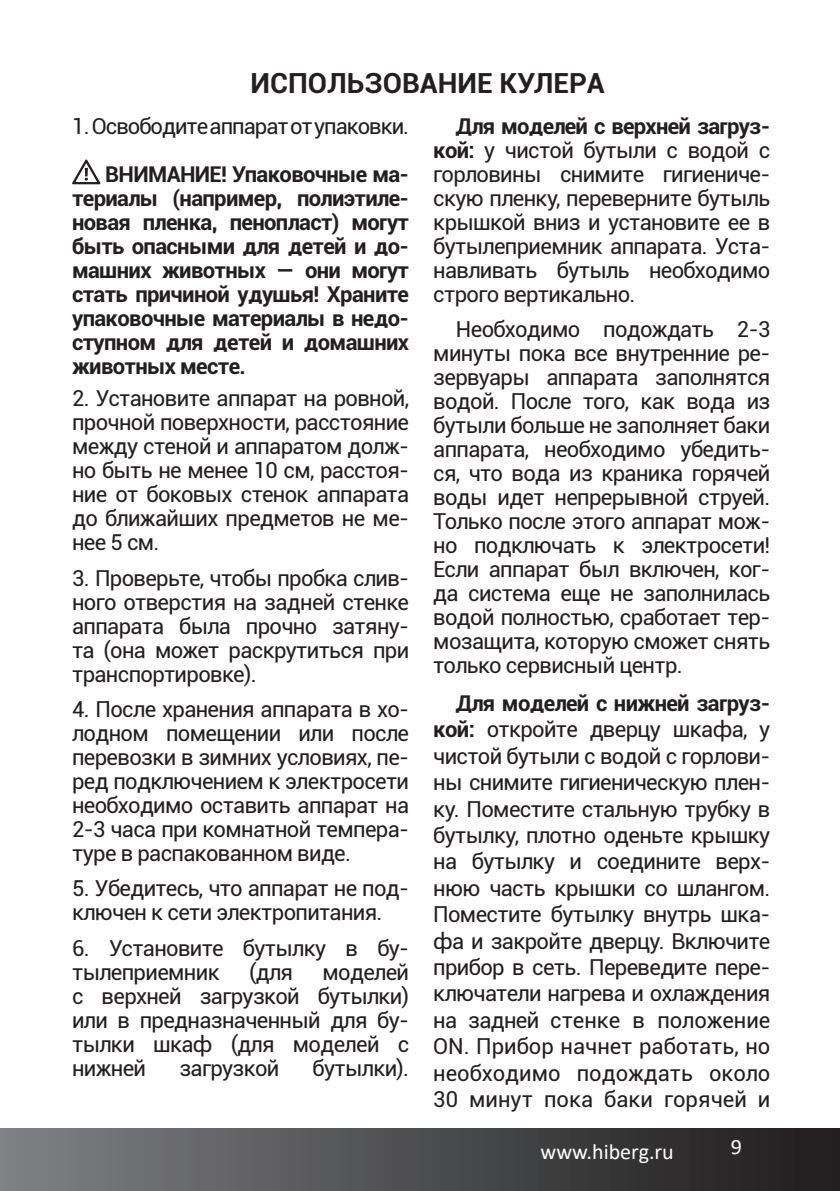
<style>
.page{position:relative;width:840px;height:1191px;background:#fff}
.page>*{position:absolute;margin:0;border:0;box-sizing:border-box;transform-origin:0 0}
.t1{font:700 28px "Roboto";color:#231f20}
.t2{font:22px/24px "Roboto";letter-spacing:-.03em;color:#231f20;text-align:justify}
.t3{font:700 22px/24px "Roboto";letter-spacing:-.03em;color:#231f20;text-align:justify}
.t4{font:22px "Calibri";color:#fff}
.s1{font-weight:700}
</style>
<div class="page">
<div style="left:0;top:1128px;width:839px;height:63px;background:linear-gradient(to right,#7e8184,#1e1b1c)"></div>
<svg style="left:72px;top:159px;width:29px;height:25px"></svg>
<p class="t1" style="left:250px;top:63px;width:355px">ИСПОЛЬЗОВАНИЕ КУЛЕРА</p>
<p class="t2" style="left:72px;top:113px;width:338px">1. Освободите аппарат от упаковки.</p>
<p class="t3" style="left:72px;top:161px;width:338px;text-indent:33px">ВНИМАНИЕ! Упаковочные ма&shy;териалы (например, полиэтиле&shy;новая пленка, пенопласт) могут быть опасными для детей и до&shy;машних животных — они могут стать причиной удушья! Храните упаковочные материалы в недо&shy;ступном для детей и домашних животных месте.</p>
<p class="t2" style="left:72px;top:385px;width:338px">2. Установите аппарат на ровной, прочной поверхности, расстояние между стеной и аппаратом долж&shy;но быть не менее 10 см, расстоя&shy;ние от боковых стенок аппарата до ближайших предметов не ме&shy;нее 5 см.</p>
<p class="t2" style="left:72px;top:565px;width:338px">3. Проверьте, чтобы пробка слив&shy;ного отверстия на задней стенке аппарата была прочно затяну&shy;та (она может раскрутиться при транспортировке).</p>
<p class="t2" style="left:72px;top:696px;width:338px">4. После хранения аппарата в хо&shy;лодном помещении или после перевозки в зимних условиях, пе&shy;ред подключением к электросети необходимо оставить аппарат на 2-3 часа при комнатной темпера&shy;туре в распакованном виде.</p>
<p class="t2" style="left:72px;top:875px;width:338px">5. Убедитесь, что аппарат не под&shy;ключен к сети электропитания.</p>
<p class="t2" style="left:72px;top:935px;width:338px">6. Установите бутылку в бу&shy;тылеприемник</p>
<p class="t2" style="left:249px;top:959px;width:45px">(для</p>
<p class="t2" style="left:72px;top:959px;width:338px;text-indent:250px">моделей с верхней загрузкой бутылки) или в предназначенный для бу&shy;тылки шкаф (для моделей с нижней</p>
<p class="t2" style="left:179px;top:1055px;width:101px">загрузкой</p>
<p class="t2" style="left:312px;top:1055px;width:98px">бутылки).</p>
<p class="t2" style="left:433px;top:113px;width:338px;text-indent:23px"><span class="s1">Для моделей с верхней загруз&shy;кой:</span> у чистой бутыли с водой с горловины снимите гигиениче&shy;скую пленку, переверните бутыль крышкой вниз и установите ее в бутылеприемник аппарата. Уста&shy;навливать бутыль необходимо строго вертикально.</p>
<p class="t2" style="left:433px;top:316px;width:338px;text-indent:23px">Необходимо подождать 2-3 минуты пока все внутренние ре&shy;зервуары аппарата заполнятся водой. После того, как вода из бутыли больше не заполняет баки аппарата, необходимо убедить&shy;ся, что вода из краника горячей воды идет непрерывной струей.<br>Только после этого аппарат мож&shy;но подключать к электросети!<br>Если аппарат был включен, ког&shy;да система еще не заполнилась водой полностью, сработает тер&shy;мозащита, которую сможет снять только сервисный центр.</p>
<p class="t2" style="left:433px;top:689px;width:338px;line-height:26.4px;text-indent:23px"><span class="s1">Для моделей с нижней загруз&shy;кой:</span> откройте дверцу шкафа, у чистой бутыли с водой с горлови&shy;ны снимите гигиеническую плен&shy;ку. Поместите стальную трубку в бутылку, плотно оденьте крышку на бутылку и соедините верх&shy;нюю часть крышки со шлангом.<br>Поместите бутылку внутрь шка&shy;фа и закройте дверцу. Включите прибор в сеть. Переведите пере&shy;ключатели нагрева и охлаждения на задней стенке в положение ON. Прибор начнет работать, но необходимо подождать около 30 минут пока баки горячей и</p>
<p class="t4" style="left:540px;top:1136px;width:135px">www.hiberg.ru</p>
<p class="t4" style="left:730px;top:1131px;width:13px">9</p>
</div>
